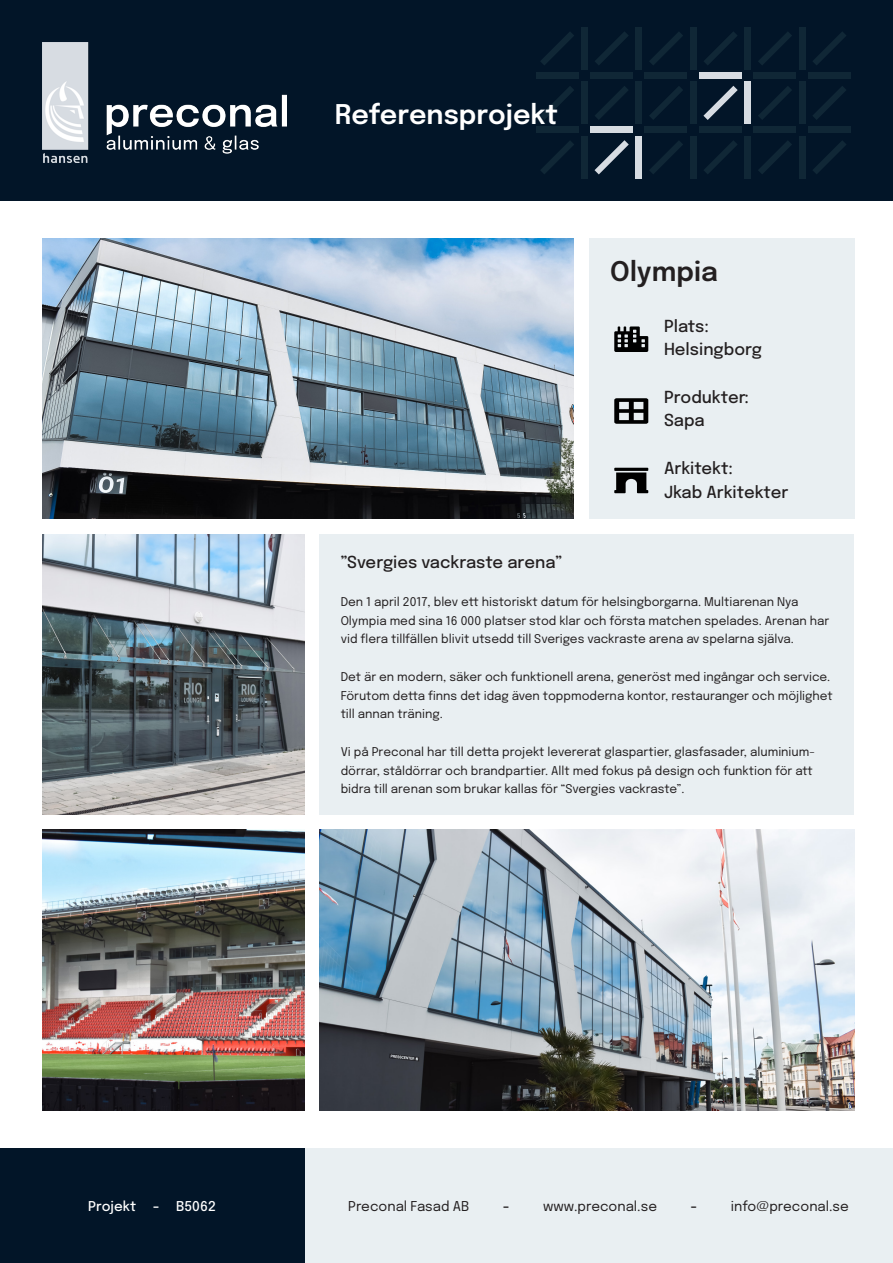
<style>
.page{position:relative;width:893px;height:1263px;background:#fff}
.page>*{position:absolute;margin:0;border:0;box-sizing:border-box;transform-origin:0 0}
.t1{font:600 27px "Epilogue";color:#fff}
.t2{font:600 27px "Epilogue";color:#231f20}
.t3{font:500 16.5px/23.7px "Epilogue";color:#231f20}
.t4{font:13.5px "Epilogue";color:#231f20}
.t5{font:500 13.5px "Epilogue";color:#fff}
.t6{font:700 13.5px "Epilogue";color:#231f20}
.t7{font:12px/18.8px "Epilogue";color:#231f20}
.s1{font-weight:700}
</style>
<div class="page">
<div style="left:0;top:0;width:893px;height:200px;background:#021528"></div>
<img style="left:43px;top:43px;width:243px;height:120px">
<svg style="left:541px;top:141px;width:33px;height:33px"></svg>
<svg style="left:541px;top:32px;width:33px;height:33px"></svg>
<svg style="left:594px;top:140px;width:35px;height:34px"></svg>
<svg style="left:595px;top:32px;width:33px;height:33px"></svg>
<div style="left:581px;top:136px;width:6px;height:42px;background:#102736"></div>
<div style="left:581px;top:27px;width:6px;height:42px;background:#102736"></div>
<svg style="left:649px;top:141px;width:34px;height:33px"></svg>
<svg style="left:649px;top:32px;width:34px;height:33px"></svg>
<svg style="left:704px;top:141px;width:33px;height:33px"></svg>
<svg style="left:704px;top:32px;width:33px;height:33px"></svg>
<svg style="left:758px;top:141px;width:34px;height:33px"></svg>
<svg style="left:758px;top:32px;width:34px;height:33px"></svg>
<div style="left:636px;top:136px;width:6px;height:42px;background:#d7dce2"></div>
<div style="left:636px;top:27px;width:6px;height:42px;background:#102736"></div>
<div style="left:745px;top:136px;width:6px;height:42px;background:#102736"></div>
<div style="left:745px;top:27px;width:6px;height:42px;background:#102736"></div>
<div style="left:690px;top:136px;width:6px;height:42px;background:#102736"></div>
<div style="left:690px;top:27px;width:6px;height:42px;background:#102736"></div>
<svg style="left:813px;top:141px;width:33px;height:33px"></svg>
<svg style="left:813px;top:32px;width:33px;height:33px"></svg>
<div style="left:799px;top:136px;width:6px;height:42px;background:#102736"></div>
<div style="left:799px;top:27px;width:6px;height:42px;background:#102736"></div>
<svg style="left:540px;top:86px;width:34px;height:34px"></svg>
<svg style="left:595px;top:86px;width:33px;height:34px"></svg>
<div style="left:536px;top:72px;width:42px;height:6px;background:#102736"></div>
<div style="left:590px;top:72px;width:43px;height:6px;background:#102736"></div>
<div style="left:581px;top:82px;width:6px;height:42px;background:#102736"></div>
<div style="left:536px;top:127px;width:42px;height:6px;background:#102736"></div>
<div style="left:590px;top:127px;width:43px;height:6px;background:#d7dce2"></div>
<div style="left:645px;top:72px;width:42px;height:6px;background:#102736"></div>
<svg style="left:649px;top:86px;width:34px;height:34px"></svg>
<svg style="left:703px;top:86px;width:35px;height:34px"></svg>
<svg style="left:758px;top:86px;width:34px;height:34px"></svg>
<div style="left:636px;top:82px;width:6px;height:42px;background:#102736"></div>
<div style="left:699px;top:72px;width:42px;height:6px;background:#d7dce2"></div>
<div style="left:754px;top:72px;width:42px;height:6px;background:#102736"></div>
<div style="left:745px;top:82px;width:6px;height:42px;background:#d7dce2"></div>
<div style="left:690px;top:82px;width:6px;height:42px;background:#102736"></div>
<div style="left:808px;top:72px;width:42px;height:6px;background:#102736"></div>
<svg style="left:813px;top:86px;width:33px;height:34px"></svg>
<div style="left:799px;top:82px;width:6px;height:42px;background:#102736"></div>
<div style="left:645px;top:127px;width:42px;height:6px;background:#102736"></div>
<div style="left:699px;top:127px;width:42px;height:6px;background:#102736"></div>
<div style="left:754px;top:127px;width:42px;height:6px;background:#102736"></div>
<div style="left:808px;top:127px;width:42px;height:6px;background:#102736"></div>
<div style="left:304px;top:1148px;width:589px;height:115px;background:#e9eff2"></div>
<img style="left:43px;top:238px;width:531px;height:281px">
<div style="left:589px;top:238px;width:265px;height:281px;background:#e9eff2"></div>
<div style="left:319px;top:534px;width:535px;height:281px;background:#e9eff2"></div>
<div style="left:0;top:1148px;width:304px;height:115px;background:#021528"></div>
<img style="left:43px;top:830px;width:261px;height:280px">
<img style="left:43px;top:534px;width:261px;height:281px">
<img style="left:319px;top:830px;width:535px;height:280px">
<svg style="left:614px;top:326px;width:34px;height:26px"></svg>
<svg style="left:614px;top:398px;width:34px;height:26px"></svg>
<svg style="left:614px;top:468px;width:34px;height:25px"></svg>
<p class="t1" style="left:335px;top:95px;width:225px">Referensprojekt</p>
<p class="t2" style="left:610px;top:252px;width:109px">Olympia</p>
<p class="t3" style="left:664px;top:313px;width:100px">Plats:<br>Helsingborg</p>
<p class="t3" style="left:664px;top:384px;width:86px">Produkter:<br>Sapa</p>
<p class="t3" style="left:664px;top:455px;width:126px">Arkitekt:<br>Jkab Arkitekter</p>
<p class="t3" style="left:341px;top:550px;width:223px">”Svergies vackraste arena”</p>
<p class="t7" style="left:341px;top:591px;width:490px">Den 1 april 2017, blev ett historiskt datum för helsingborgarna. Multiarenan Nya<br>Olympia med sina 16 000 platser stod klar och första matchen spelades. Arenan har vid flera tillfällen blivit utsedd till Sveriges vackraste arena av spelarna själva.</p>
<p class="t7" style="left:341px;top:666px;width:494px">Det är en modern, säker och funktionell arena, generöst med ingångar och service.<br>Förutom detta finns det idag även toppmoderna kontor, restauranger och möjlighet till annan träning.</p>
<p class="t7" style="left:341px;top:741px;width:476px">Vi på Preconal har till detta projekt levererat glaspartier, glasfasader, aluminium&shy;dörrar, ståldörrar och brandpartier. Allt med fokus på design och funktion för att bidra till arenan som brukar kallas för “Svergies vackraste”.</p>
<p class="t5" style="left:88px;top:1196px;width:49px">Projekt</p>
<p class="t5" style="left:153px;top:1196px;width:64px"><span class="s1">-</span> B5062</p>
<p class="t4" style="left:348px;top:1196px;width:123px">Preconal Fasad AB</p>
<p class="t6" style="left:503px;top:1196px;width:8px">-</p>
<p class="t4" style="left:543px;top:1196px;width:116px">www.preconal.se</p>
<p class="t6" style="left:691px;top:1196px;width:8px">-</p>
<p class="t4" style="left:731px;top:1196px;width:120px">info@preconal.se</p>
</div>
